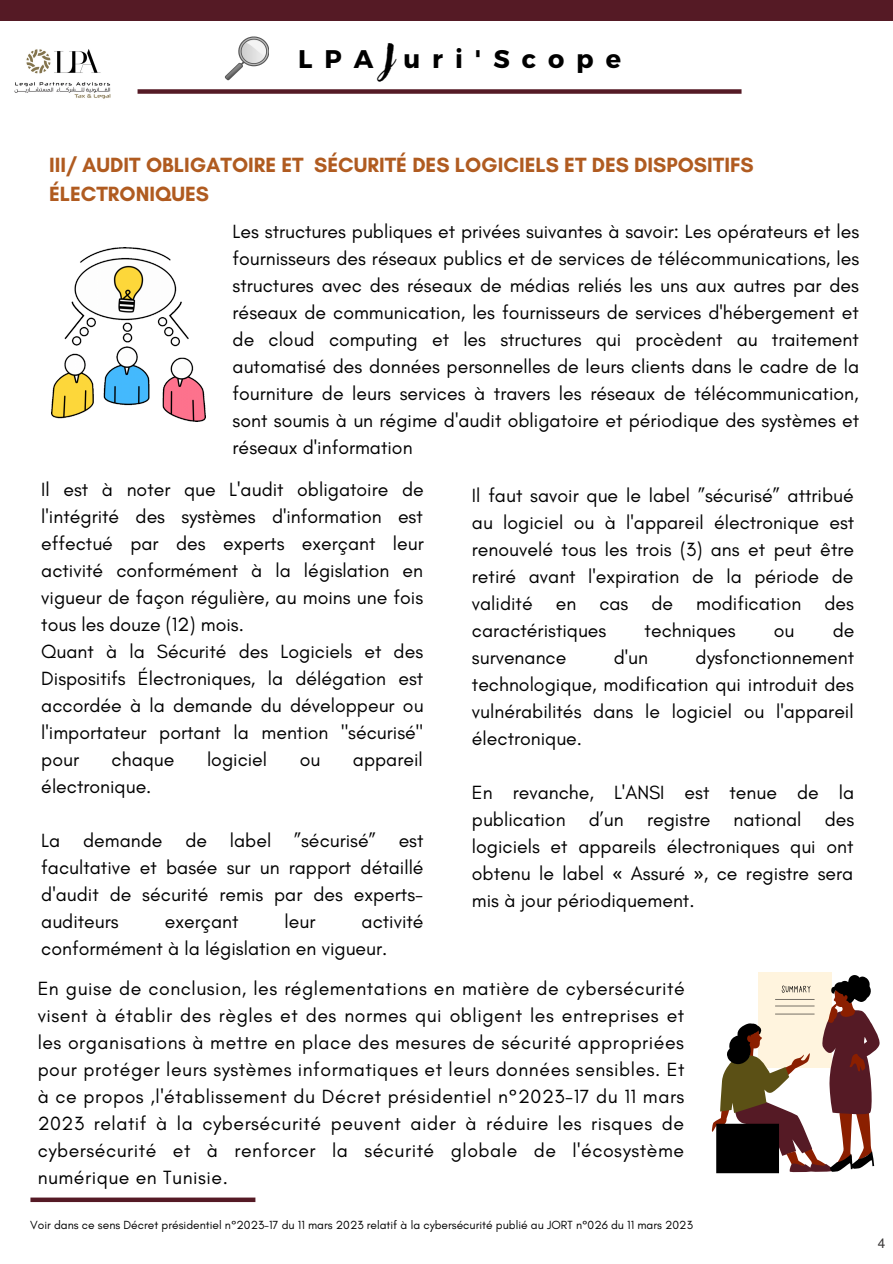
<style>
.page{position:relative;width:893px;height:1264px;background:#fff}
.page>*{position:absolute;margin:0;border:0;box-sizing:border-box;transform-origin:0 0}
.t1{font:33px "Adlery Pro Swash";color:#000}
.t2{font:700 25.5px "Montserrat";letter-spacing:.47em;color:#000}
.t3{font:700 21px/29.2px "Glacial Indifference";color:#b05b20}
.t4{font:19.5px/27px "Glacial Indifference";color:#000;text-align:justify}
.t5{font:13.5px "Mukti";color:#3b3939}
.t6{font:12px "Glacial Indifference";color:#000}
.s1{font-family:"Noto Sans"}
</style>
<div class="page">
<div style="left:0;top:0;width:892px;height:20px;background:#551a25"></div>
<div style="left:137px;top:89px;width:604px;height:5px;background:#551a25"></div>
<img style="left:14px;top:49px;width:97px;height:50px">
<img style="left:224px;top:37px;width:45px;height:44px">
<svg style="left:30px;top:1197px;width:225px;height:4px"></svg>
<img style="left:51px;top:247px;width:154px;height:174px">
<div style="left:758px;top:971px;width:73px;height:96px;background:#fff4de"></div>
<svg style="left:711px;top:974px;width:169px;height:199px"></svg>
<h1 class="t1" style="left:384px;top:41px;width:12px">J</h1>
<h2 class="t2" style="left:298px;top:43px;width:324px">LPA uri'Scope</h2>
<p class="t3" style="left:49px;top:150px;width:706px">III/ AUDIT OBLIGATOIRE ET SÉCURITÉ DES LOGICIELS ET DES DISPOSITIFS<br>ÉLECTRONIQUES</p>
<p class="t4" style="left:232px;top:218px;width:628px">Les structures publiques et privées suivantes à savoir: Les opérateurs et les fournisseurs des réseaux publics et de services de télécommunications, les structures avec des réseaux de médias reliés les uns aux autres par des réseaux de communication, les fournisseurs de services d'hébergement et de cloud computing et les structures qui procèdent au traitement automatisé des données personnelles de leurs clients dans le cadre de la fourniture de leurs services à travers les réseaux de télécommunication, sont soumis à un régime d'audit obligatoire et périodique des systèmes et réseaux d'information</p>
<p class="t4" style="left:41px;top:476px;width:384px;text-align:left">Il est à noter que L'audit obligatoire de l'intégrité des systèmes d'information est effectué par des experts exerçant leur activité conformément à la législation en vigueur de façon régulière, au moins une fois tous les douze (12) mois.<br>Quant à la Sécurité des Logiciels et des Dispositifs Électroniques, la délégation est accordée à la demande du développeur ou l'importateur portant la mention "sécurisé" pour</p>
<p class="t4" style="left:472px;top:481px;width:384px">Il faut savoir que le label ”sécurisé” attribué au logiciel ou à l'appareil électronique est renouvelé tous les trois (3) ans et peut être retiré avant l'expiration de la période de validité en cas de modification des caractéristiques</p>
<p class="t4" style="left:644px;top:616px;width:92px">techniques</p>
<p class="t4" style="left:773px;top:616px;width:22px">ou</p>
<p class="t4" style="left:832px;top:616px;width:23px">de</p>
<p class="t4" style="left:472px;top:643px;width:383px;text-indent:224px">dysfonctionnement technologique, modification qui introduit des vulnérabilités dans le logiciel ou l'appareil électronique.</p>
<p class="t4" style="left:472px;top:778px;width:384px">En revanche, L'ANSI est tenue de la publication d’un registre national des logiciels et appareils électroniques qui ont obtenu le label <span class="s1">«</span> Assuré <span class="s1">»</span>, ce registre sera mis à jour périodiquement.</p>
<p class="t4" style="left:472px;top:643px;width:96px">survenance</p>
<p class="t4" style="left:613px;top:643px;width:36px">d'un</p>
<p class="t4" style="left:112px;top:745px;width:64px">chaque</p>
<p class="t4" style="left:207px;top:745px;width:62px">logiciel</p>
<p class="t4" style="left:300px;top:745px;width:22px">ou</p>
<p class="t4" style="left:353px;top:745px;width:71px">appareil</p>
<p class="t4" style="left:41px;top:772px;width:112px">électronique.</p>
<p class="t4" style="left:41px;top:826px;width:384px">La demande de label ”sécurisé” est facultative et basée sur un rapport détaillé d'audit de sécurité remis par des experts&shy;auditeurs</p>
<p class="t4" style="left:165px;top:907px;width:75px">exerçant</p>
<p class="t4" style="left:284px;top:907px;width:32px">leur</p>
<p class="t4" style="left:41px;top:907px;width:384px;text-indent:320px">activité conformément à la législation en vigueur.</p>
<p class="t4" style="left:38px;top:974px;width:648px">En guise de conclusion, les réglementations en matière de cybersécurité visent à établir des règles et des normes qui obligent les entreprises et les organisations à mettre en place des mesures de sécurité appropriées pour protéger leurs systèmes informatiques et leurs données sensibles. Et à ce propos ,l'établissement du Décret présidentiel n°2023-17 du 11 mars 2023 relatif à la cybersécurité peuvent aider à réduire les risques de cybersécurité et à renforcer la sécurité globale de l'écosystème numérique en Tunisie.</p>
<p class="t6" style="left:30px;top:1217px;width:664px">Voir dans ce sens Décret présidentiel n°2023-17 du 11 mars 2023 relatif à la cybersécurité publié au JORT n°026 du 11 mars 2023</p>
<p class="t5" style="left:877px;top:1233px;width:9px">4</p>
</div>
